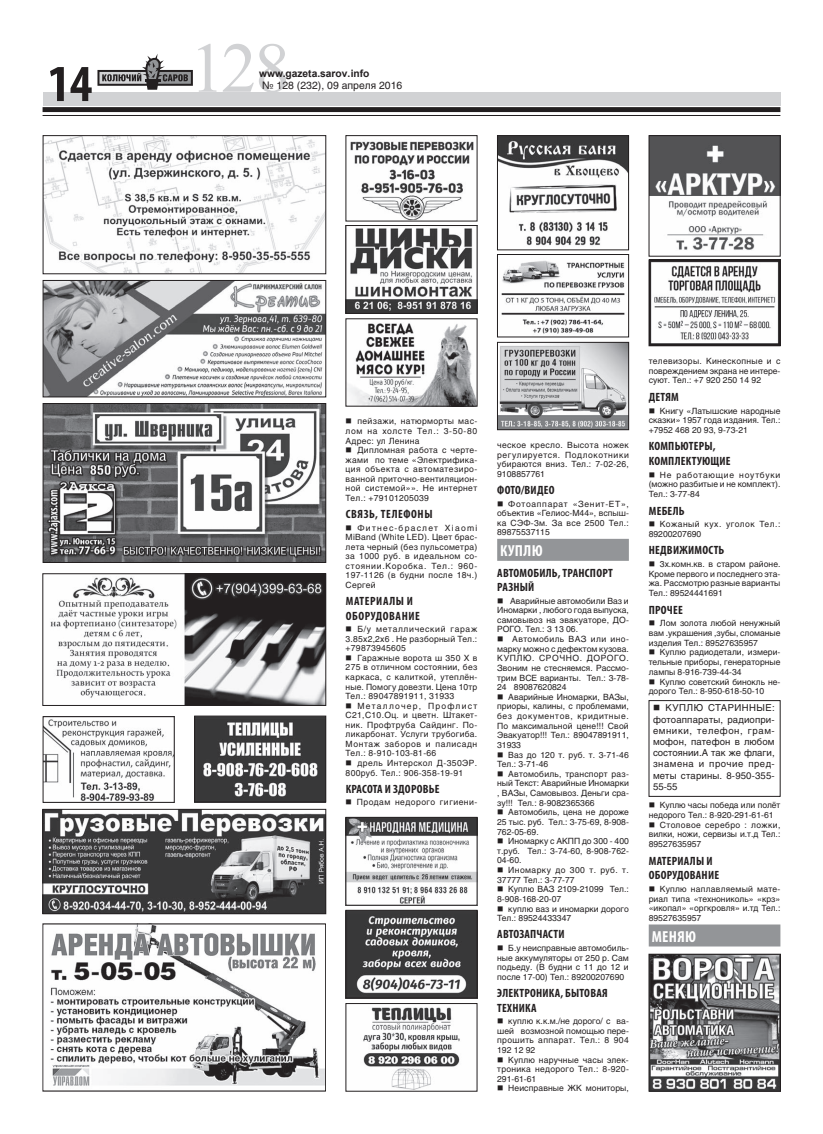
<style>
.page{position:relative;width:823px;height:1134px;background:#fff}
.page>*{position:absolute;margin:0;border:0;box-sizing:border-box;transform-origin:0 0}
.t1{font:71px "Times New Roman";color:#d1d2d4}
.t2{font:700 condensed 52.3px "Myriad Pro";color:#231f20}
.t3{font:700 condensed 16px "Myriad Pro";letter-spacing:.02em;color:#fff}
.t4{font:700 condensed 12px/14.6px "Myriad Pro";letter-spacing:.02em;color:#231f20}
.t5{font:700 condensed 12px/14.5px "Myriad Pro";letter-spacing:.05em;color:#231f20}
.t6{font:10.4px "Helios C";color:#231f20}
.t7{font:700 10.2px "Arial";color:#231f20}
.t8{font:9.5px/11.2px "Helios C";letter-spacing:.015em;color:#231f20;text-align:justify}
.t9{font:8.5px/9.6px "Helios C";color:#231f20;text-align:justify}
.t10{font:8.5px/9.6px "Helios C";letter-spacing:.03em;color:#231f20}
.t11{font:8.5px/9.6px "Helios C";letter-spacing:.045em;color:#231f20}
.t12{font:8.5px/9.7px "Helios C";letter-spacing:.035em;color:#231f20}
.t13{font:8.5px "Helios C";letter-spacing:.055em;color:#231f20}
</style>
<div class="page">
<div style="left:43px;top:92px;width:737px;height:14px;background:#d1d2d4"></div>
<hr style="left:43px;top:115px;width:737px;height:1px;background:#231f20">
<div style="left:43px;top:107px;width:737px;height:5px;background:#231f20"></div>
<svg style="left:97px;top:54px;width:96px;height:36px"></svg>
<div style="left:648px;top:924px;width:132px;height:22px;background:#939598"></div>
<div style="left:497px;top:539px;width:131px;height:22px;background:#939598"></div>
<img style="left:45px;top:811px;width:279px;height:101px">
<div style="left:43px;top:809px;width:283px;height:105px;border:1px solid #231f20"></div>
<img style="left:45px;top:719px;width:127px;height:82px">
<div style="left:43px;top:716px;width:131px;height:87px;border:1px solid #231f20"></div>
<img style="left:50px;top:575px;width:274px;height:129px">
<div style="left:43px;top:573px;width:283px;height:133px;border:1px solid #231f20"></div>
<img style="left:196px;top:718px;width:128px;height:82px">
<div style="left:194px;top:716px;width:132px;height:86px;border:1px solid #231f20"></div>
<img style="left:45px;top:137px;width:279px;height:135px">
<div style="left:43px;top:135px;width:283px;height:139px;border:1px solid #231f20"></div>
<img style="left:45px;top:282px;width:279px;height:113px">
<div style="left:43px;top:280px;width:283px;height:117px;border:1px solid #231f20"></div>
<img style="left:45px;top:405px;width:279px;height:156px">
<div style="left:43px;top:403px;width:283px;height:160px;border:1px solid #231f20"></div>
<img style="left:50px;top:925px;width:273px;height:161px">
<img style="left:650px;top:137px;width:128px;height:113px">
<div style="left:648px;top:135px;width:132px;height:121px;border:1px solid #231f20"></div>
<img style="left:501px;top:260px;width:124px;height:74px">
<div style="left:497px;top:254px;width:131px;height:83px;border:1px solid #231f20"></div>
<img style="left:350px;top:141px;width:124px;height:78px">
<div style="left:345px;top:135px;width:132px;height:86px;border:1px solid #231f20"></div>
<img style="left:499px;top:137px;width:127px;height:109px">
<div style="left:497px;top:135px;width:131px;height:115px;border:1px solid #231f20"></div>
<img style="left:650px;top:262px;width:128px;height:82px">
<div style="left:648px;top:260px;width:132px;height:86px;border:1px solid #231f20"></div>
<img style="left:347px;top:228px;width:128px;height:84px">
<div style="left:345px;top:225px;width:132px;height:89px;border:1px solid #231f20"></div>
<img style="left:348px;top:323px;width:127px;height:81px">
<img style="left:499px;top:344px;width:127px;height:84px">
<div style="left:497px;top:342px;width:131px;height:88px;border:1px solid #231f20"></div>
<img style="left:650px;top:956px;width:128px;height:133px">
<div style="left:648px;top:954px;width:132px;height:137px;border:1px solid #231f20"></div>
<img style="left:347px;top:912px;width:128px;height:84px">
<div style="left:345px;top:910px;width:132px;height:88px;border:1px solid #231f20"></div>
<img style="left:363px;top:1007px;width:97px;height:82px">
<div style="left:345px;top:1003px;width:132px;height:88px;border:1px solid #231f20"></div>
<img style="left:347px;top:819px;width:128px;height:84px">
<div style="left:345px;top:817px;width:132px;height:88px;border:1px solid #231f20"></div>
<div style="left:648px;top:700px;width:132px;height:97px;border:1px solid #231f20"></div>
<h2 class="t2" style="left:48px;top:52px;width:46px">14</h2>
<h1 class="t1" style="left:189px;top:20px;width:102px">128</h1>
<p class="t7" style="left:259px;top:66px;width:112px">www.gazeta.sarov.info</p>
<p class="t6" style="left:262px;top:81px;width:142px">№ 128 (232), 09 апреля 2016</p>
<p class="t9" style="left:345px;top:417px;width:133px">■ пейзажи, натюрморты мас&shy;лом на холсте Тел.: 3-50-80<br>Адрес: ул Ленина</p>
<p class="t9" style="left:345px;top:446px;width:133px">■ Дипломная работа с черте&shy;жами по теме «Электрифика&shy;ция объекта с автоматезиро&shy;ванной приточно-вентиляцион&shy;ной системой»». Не интернет Тел.: +79101205039</p>
<h3 class="t5" style="left:345px;top:507px;width:88px">СВЯЗЬ, ТЕЛЕФОНЫ</h3>
<p class="t9" style="left:345px;top:524px;width:133px">■ Фитнес-браслет Xiaomi MiBand (White LED). Цвет брас&shy;лета черный (без пульсометра) за 1000 руб. в идеальном со&shy;стоянии.Коробка. Тел.: 960- 197-1126 (в будни после 18ч.)<br>Сергей</p>
<h3 class="t5" style="left:345px;top:594px;width:76px">МАТЕРИАЛЫ И<br>ОБОРУДОВАНИЕ</h3>
<p class="t9" style="left:345px;top:625px;width:133px">■ Б/у металлический гараж 3.85x2,2x6 . Не разборный Тел.: +79873945605</p>
<p class="t9" style="left:345px;top:654px;width:133px">■ Гаражные ворота ш 350 Х в 275 в отличном состоянии, без каркаса, с калиткой, утеплён&shy;ные. Помогу довезти. Цена 10тр Тел.: 89047891911, 31933</p>
<p class="t9" style="left:345px;top:702px;width:133px">■ Металлочер, Профлист С21,С10.Оц. и цветн. Штакет&shy;ник. Профтруба Сайдинг. По&shy;ликарбонат. Услуги трубогиба.<br>Монтаж заборов и палисадн Тел.: 8-910-103-81-66</p>
<p class="t10" style="left:345px;top:759px;width:133px">■ дрель Интерскол Д-350ЭР.<br>800руб. Тел.: 906-358-19-91</p>
<h3 class="t4" style="left:345px;top:781px;width:95px">КРАСОТА И ЗДОРОВЬЕ</h3>
<p class="t13" style="left:345px;top:799px;width:133px">■ Продам недорого гигиени-</p>
<p class="t9" style="left:497px;top:441px;width:133px">ческое кресло. Высота ножек регулируется. Подлокотники убираются вниз. Тел.: 7-02-26, 9108857761</p>
<h3 class="t4" style="left:497px;top:483px;width:59px">ФОТО/ВИДЕО</h3>
<p class="t9" style="left:497px;top:500px;width:133px">■ Фотоаппарат «Зенит-ЕТ», объектив «Гелиос-М44», вспыш&shy;ка СЭФ-3м. За все 2500 Тел.:<br>89875537115</p>
<h3 class="t3" style="left:500px;top:541px;width:44px">КУПЛЮ</h3>
<h3 class="t4" style="left:497px;top:565px;width:117px">АВТОМОБИЛЬ, ТРАНСПОРТ<br>РАЗНЫЙ</h3>
<p class="t9" style="left:497px;top:597px;width:133px">■ Аварийные автомобили Ваз и Иномарки , любого года выпуска, самовывоз на эвакуаторе, ДО-РОГО. Тел.: 3 13 06.</p>
<p class="t9" style="left:497px;top:635px;width:133px">■ Автомобиль ВАЗ или ино&shy;марку можно с дефектом кузова.<br>КУПЛЮ. СРОЧНО. ДОРОГО.<br>Звоним не стесняемся. Рассмо&shy;трим ВСЕ варианты. Тел.: 3-78- 24 89087620824</p>
<p class="t9" style="left:497px;top:693px;width:133px">■ Аварийные Иномарки, ВАЗы, приоры, калины, с проблемами, без документов, кридитные.<br>По максимальной цене!!! Свой Эвакуатор!!! Тел.: 89047891911, 31933</p>
<p class="t9" style="left:497px;top:751px;width:133px">■ Ваз до 120 т. руб. т. 3-71-46<br>Тел.: 3-71-46</p>
<p class="t9" style="left:497px;top:770px;width:133px">■ Автомобиль, транспорт раз&shy;ный Текст: Аварийные Иномарки , ВАЗы, Самовывоз. Деньги сра&shy;зу!!! Тел.: 8-9082365366</p>
<p class="t9" style="left:497px;top:808px;width:133px">■ Автомобиль, цена не дороже 25 тыс. руб. Тел.: 3-75-69, 8-908- 762-05-69.</p>
<p class="t9" style="left:497px;top:837px;width:133px">■ Иномарку с АКПП до 300 - 400 т.руб. Тел.: 3-74-60, 8-908-762- 04-60.</p>
<p class="t11" style="left:497px;top:866px;width:133px">■ Иномарку до 300 т. руб. т.<br>37777 Тел.: 3-77-77</p>
<p class="t9" style="left:497px;top:885px;width:133px">■ Куплю ВАЗ 2109-21099 Тел.:<br>8-908-168-20-07</p>
<p class="t9" style="left:497px;top:904px;width:133px">■ куплю ваз и иномарки дорого<br>Тел.: 89524433347</p>
<h3 class="t4" style="left:497px;top:927px;width:69px">АВТОЗАПЧАСТИ</h3>
<p class="t9" style="left:497px;top:944px;width:133px">■ Б.у неисправные автомобиль&shy;ные аккумуляторы от 250 р. Сам подьеду. (В будни с 11 до 12 и после 17-00) Тел.: 89200207690</p>
<h3 class="t4" style="left:497px;top:986px;width:112px">ЭЛЕКТРОНИКА, БЫТОВАЯ<br>ТЕХНИКА</h3>
<p class="t9" style="left:497px;top:1017px;width:133px">■ куплю к.к.м./не дорого/ с ва&shy;шей возмозной помощью пере&shy;прошить аппарат. Тел.: 8 904<br>192 12 92</p>
<p class="t9" style="left:497px;top:1056px;width:133px">■ Куплю наручные часы элек&shy;троника недорого Тел.: 8-920- 291-61-61</p>
<p class="t9" style="left:497px;top:1084px;width:133px">■ Неисправные ЖК мониторы,</p>
<p class="t9" style="left:648px;top:357px;width:133px">телевизоры. Кинескопные и с повреждением экрана не интере&shy;суют. Тел.: +7 920 250 14 92</p>
<h3 class="t4" style="left:648px;top:389px;width:32px">ДЕТЯМ</h3>
<p class="t9" style="left:648px;top:406px;width:133px">■ Книгу «Латышские народные сказки» 1957 года издания. Тел.: +7952 468 20 93, 9-73-21</p>
<h3 class="t4" style="left:648px;top:439px;width:83px">КОМПЬЮТЕРЫ,<br>КОМПЛЕКТУЮЩИЕ</h3>
<p class="t9" style="left:648px;top:471px;width:133px">■ Не работающие ноутбуки (можно разбитые и не комплект).<br>Тел.: 3-77-84</p>
<h3 class="t4" style="left:648px;top:503px;width:37px">МЕБЕЛЬ</h3>
<p class="t12" style="left:648px;top:520px;width:133px">■ Кожаный кух. уголок Тел.:<br>89200207690</p>
<h3 class="t4" style="left:648px;top:543px;width:77px">НЕДВИЖИМОСТЬ</h3>
<p class="t9" style="left:648px;top:560px;width:133px">■ 3х.комн.кв. в старом районе.<br>Кроме первого и последнего эта&shy;жа. Рассмотрю разные варианты Тел.: 89524441691</p>
<h3 class="t4" style="left:648px;top:602px;width:35px">ПРОЧЕЕ</h3>
<p class="t9" style="left:648px;top:619px;width:133px">■ Лом золота любой ненужный вам .украшения ,зубы, сломаные изделия Тел.: 89527635957</p>
<p class="t9" style="left:648px;top:648px;width:133px">■ Куплю радиодетали, измери&shy;тельные приборы, генераторные лампы 8-916-739-44-34</p>
<p class="t9" style="left:648px;top:678px;width:133px">■ Куплю советский бинокль не&shy;дорого Тел.: 8-950-618-50-10</p>
<p class="t8" style="left:652px;top:703px;width:123px">■ КУПЛЮ СТАРИННЫЕ: фотоаппараты, радиопри&shy;емники, телефон, грам&shy;мофон, патефон в любом состоянии.А так же флаги, знамена и прочие пред&shy;меты старины. 8-950-355- 55-55</p>
<p class="t9" style="left:648px;top:801px;width:133px">■ Куплю часы победа или полёт недорого Тел.: 8-920-291-61-61</p>
<p class="t9" style="left:648px;top:821px;width:133px">■ Столовое серебро : ложки, вилки, ножи, сервизы и.т.д Тел.:<br>89527635957</p>
<h3 class="t4" style="left:648px;top:853px;width:72px">МАТЕРИАЛЫ И<br>ОБОРУДОВАНИЕ</h3>
<p class="t9" style="left:648px;top:885px;width:133px">■ Куплю наплавляемый мате&shy;риал типа «технониколь» «крз» «икопал» «оргкровля» и.тд Тел.:<br>89527635957</p>
<h3 class="t3" style="left:651px;top:927px;width:46px">МЕНЯЮ</h3>
</div>
